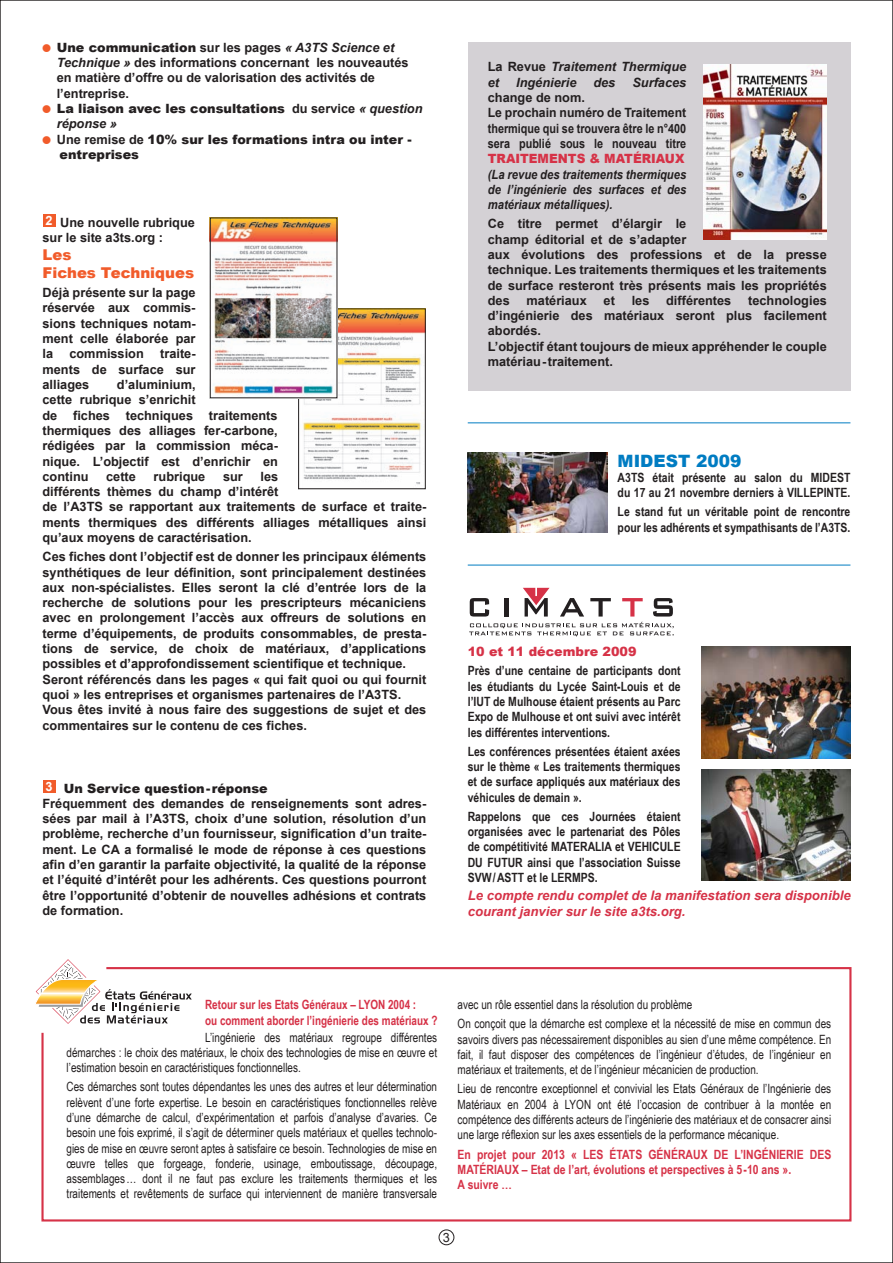
<style>
.page{position:relative;width:893px;height:1263px;background:#fff}
.page>*{position:absolute;margin:0;border:0;box-sizing:border-box;transform-origin:0 0}
.t1{font:900 16.95px "Arial";color:#007cc2}
.t2{font:900 14.85px/17.9px "Arial";color:#f15b2a}
.t3{font:italic 700 13.2px/15.8px "Arial";color:#d63247}
.t4{font:700 12.75px/15.3px "Arial";color:#231f20}
.t5{font:12.75px/15.3px "Arial Narrow";color:#231f20;text-align:justify;scale:.95 1}
.t6{font:700 12.75px/15.3px "Arial Narrow";color:#231f20}
.t7{font:700 12.75px/15.3px "Arial Narrow";color:#d63247}
.t8{font:700 12.75px/15.3px "Arial Narrow";color:#d63247;scale:.95 1}
.t9{font:italic 700 12.75px/15.3px "Arial";color:#231f20}
.t10{font:700 12.75px "Arial";color:#fff}
.t11{font:12.75px "Arial";color:#231f20}
.s1{font-weight:900}
.s2{font-style:italic}
.s3{font-style:normal}
.s4{font-weight:900;color:#d63247}
.s5{font-family:"Arial";font-weight:900;color:#d63247}
</style>
<div class="page">
<div style="left:468px;top:43px;width:382px;height:348px;background:#d4d1d5"></div>
<hr style="left:468px;top:422px;width:382px;height:1px;background:#007cc2">
<hr style="left:468px;top:565px;width:382px;height:1px;background:#007cc2">
<img style="left:703px;top:65px;width:123px;height:174px">
<img style="left:300px;top:310px;width:124px;height:175px">
<div style="left:298px;top:308px;width:128px;height:181px;border:1px solid #231f20"></div>
<img style="left:212px;top:219px;width:123px;height:177px">
<div style="left:43px;top:214px;width:12px;height:13px;background:#f15b2a"></div>
<div style="left:43px;top:780px;width:12px;height:12px;background:#f15b2a"></div>
<svg style="left:470px;top:598px;width:19px;height:18px"></svg>
<div style="left:504px;top:598px;width:5px;height:18px;background:#231f20"></div>
<svg style="left:560px;top:598px;width:24px;height:18px"></svg>
<svg style="left:590px;top:598px;width:21px;height:18px"></svg>
<svg style="left:622px;top:598px;width:21px;height:18px"></svg>
<svg style="left:653px;top:598px;width:20px;height:18px"></svg>
<svg style="left:523px;top:588px;width:26px;height:28px"></svg>
<svg style="left:469px;top:622px;width:205px;height:14px"></svg>
<svg style="left:35px;top:959px;width:40px;height:48px"></svg>
<img style="left:467px;top:453px;width:141px;height:80px">
<svg style="left:40px;top:966px;width:812px;height:256px"></svg>
<img style="left:702px;top:769px;width:148px;height:112px">
<img style="left:702px;top:647px;width:148px;height:111px">
<div style="left:439px;top:1229px;width:15px;height:16px;border:1px solid #231f20;border-radius:50%"></div>
<p class="t4" style="left:57px;top:40px;width:367px"><span class="s1">Une communication</span> sur les pages <span class="s2">« A3TS Science et Technique »</span> des informations concernant les nouveautés en matière d’offre ou de valorisation des activités de l’entreprise.<br><span class="s1">La liaison avec les consultations</span> du service <span class="s2">« question réponse »<br></span>Une remise de <span class="s1">10% sur les formations intra ou inter - entreprises</span></p>
<p class="t10" style="left:45px;top:212px;width:9px">2</p>
<p class="t4" style="left:43px;top:215px;width:154px;text-indent:18px">Une nouvelle rubrique sur le site a3ts.org :</p>
<p class="t2" style="left:43px;top:246px;width:153px">Les<br>Fiches Techniques</p>
<p class="t4" style="left:43px;top:285px;width:155px;text-align:justify">Déjà présente sur la page réservée aux commis&shy;sions techniques notam&shy;ment celle élaborée par la</p>
<p class="t4" style="left:43px;top:347px;width:155px;text-align:justify;text-indent:118px">traite&shy;ments de surface sur alliages</p>
<p class="t4" style="left:69px;top:347px;width:76px">commission</p>
<p class="t4" style="left:43px;top:377px;width:237px;text-indent:74px">d’aluminium,<br>cette rubrique s’enrichit<br>de fiches techniques traitements thermiques des alliages fer-carbone, rédigées par la commission méca&shy;nique. L’objectif est d’enrichir en continu</p>
<p class="t4" style="left:43px;top:469px;width:385px;text-indent:218px">les<br>différents thèmes du champ d’intérêt<br>de l’A3TS se rapportant aux traitements de surface et traite&shy;ments thermiques des différents alliages métalliques ainsi qu’aux moyens de caractérisation.</p>
<p class="t4" style="left:43px;top:549px;width:385px">Ces fiches dont l’objectif est de donner les principaux éléments synthétiques de leur définition, sont principalement destinées aux non-spécialistes. Elles seront la clé d’entrée lors de la recherche de solutions pour les prescripteurs mécaniciens avec en prolongement l’accès aux offreurs de solutions en terme d’équipements, de produits consommables, de presta&shy;tions de service, de choix de matériaux, d’applications possibles et d’approfondissement scientifique et technique.<br>Seront référencés dans les pages « qui fait quoi ou qui fournit quoi » les entreprises et organismes partenaires de l’A3TS.<br>Vous êtes invité à nous faire des suggestions de sujet et des commentaires sur le contenu de ces fiches.</p>
<p class="t4" style="left:106px;top:469px;width:31px">cette</p>
<p class="t4" style="left:154px;top:469px;width:53px">rubrique</p>
<p class="t4" style="left:223px;top:469px;width:21px">sur</p>
<p class="t10" style="left:45px;top:778px;width:9px">3</p>
<p class="t4" style="left:43px;top:781px;width:385px;text-indent:21px"><span class="s1">Un Service question-réponse<br></span>Fréquemment des demandes de renseignements sont adres&shy;sées par mail à l’A3TS, choix d’une solution, résolution d’un problème, recherche d’un fournisseur, signification d’un traite&shy;ment. Le CA a formalisé le mode de réponse à ces questions afin d’en garantir la parfaite objectivité, la qualité de la réponse et l’équité d’intérêt pour les adhérents. Ces questions pourront être l’opportunité d’obtenir de nouvelles adhésions et contrats de formation.</p>
<p class="t9" style="left:488px;top:60px;width:200px"><span class="s3">La Revue</span> Traitement Thermique et</p>
<p class="t9" style="left:516px;top:75px;width:62px">Ingénierie</p>
<p class="t9" style="left:593px;top:75px;width:23px">des</p>
<p class="t9" style="left:632px;top:75px;width:55px">Surfaces</p>
<p class="t4" style="left:488px;top:90px;width:200px">change de nom.<br>Le prochain numéro de Traitement thermique qui se trouvera être le n°400 sera publié sous le nouveau titre<br><span class="s4">TRAITEMENTS &amp; MATÉRIAUX </span><span class="s2">(La revue des traitements thermiques de l’ingénierie des surfaces et des matériaux métalliques).</span></p>
<p class="t4" style="left:488px;top:217px;width:340px">Ce titre permet d’élargir le<br>champ éditorial et de s’adapter<br>aux évolutions des professions et de la presse technique. Les traitements thermiques et les traitements de surface resteront très présents mais les propriétés des</p>
<p class="t4" style="left:527px;top:293px;width:62px">matériaux</p>
<p class="t4" style="left:604px;top:293px;width:13px">et</p>
<p class="t4" style="left:632px;top:293px;width:19px">les</p>
<p class="t4" style="left:666px;top:293px;width:67px">différentes</p>
<p class="t4" style="left:488px;top:293px;width:340px;text-indent:260px">technologies d’ingénierie des matériaux seront plus facilement abordés.<br>L’objectif étant toujours de mieux appréhender le couple matériau-traitement.</p>
<p class="t1" style="left:618px;top:451px;width:125px">MIDEST 2009</p>
<p class="t6" style="left:618px;top:469px;width:234px">A3TS était présente au salon du MIDEST du 17 au 21 novembre derniers à VILLEPINTE.</p>
<p class="t6" style="left:618px;top:504px;width:234px">Le stand fut un véritable point de rencontre pour les adhérents et sympathisants de l’A3TS.</p>
<p class="t6" style="left:468px;top:641px;width:214px;line-height:19.2px"><span class="s5">10 et 11 décembre 2009<br></span>Près d’une centaine de participants dont</p>
<p class="t6" style="left:468px;top:678px;width:214px;text-align:justify">les étudiants du Lycée Saint-Louis et de l’IUT de Mulhouse étaient présents au Parc Expo de Mulhouse et ont suivi avec intérêt les différentes interventions.</p>
<p class="t6" style="left:468px;top:743px;width:214px;text-align:justify">Les conférences présentées étaient axées sur le thème « Les traitements thermiques et de surface appliqués aux matériaux des véhicules de demain ».</p>
<p class="t6" style="left:468px;top:808px;width:214px;text-align:justify">Rappelons que ces Journées étaient organisées avec le partenariat des Pôles de compétitivité MATERALIA et VEHICULE DU FUTUR ainsi que l’association Suisse SVW/ASTT et le LERMPS.</p>
<p class="t3" style="left:468px;top:888px;width:384px">Le compte rendu complet de la manifestation sera disponible courant janvier sur le site a3ts.org.</p>
<p class="t8" style="left:205px;top:996px;width:246px">Retour sur les Etats Généraux – LYON 2004 :<br>ou comment aborder l’ingénierie des matériaux ?</p>
<p class="t5" style="left:67px;top:1029px;width:392px;text-indent:138px">L’ingénierie des matériaux regroupe différentes démarches : le choix des matériaux, le choix des technologies de mise en œuvre et l’estimation besoin en caractéristiques fonctionnelles.</p>
<p class="t5" style="left:67px;top:1079px;width:392px">Ces démarches sont toutes dépendantes les unes des autres et leur détermination relèvent d’une forte expertise. Le besoin en caractéristiques fonctionnelles relève d’une démarche de calcul, d’expérimentation et parfois d’analyse d’avaries. Ce besoin une fois exprimé, il s’agit de déterminer quels matériaux et quelles technolo&shy;gies de mise en œuvre seront aptes à satisfaire ce besoin. Technologies de mise en œuvre telles que forgeage, fonderie, usinage, emboutissage, découpage, assemblages… dont il ne faut pas exclure les traitements thermiques et les traitements et revêtements de surface qui interviennent de manière transversale</p>
<p class="t5" style="left:458px;top:995px;width:395px;line-height:19.2px">avec un rôle essentiel dans la résolution du problème<br>On conçoit que la démarche est complexe et la nécessité de mise en commun des</p>
<p class="t5" style="left:458px;top:1031px;width:395px">savoirs divers pas nécessairement disponibles au sien d’une même compétence. En fait, il faut disposer des compétences de l’ingénieur d’études, de l’ingénieur en matériaux et traitements, et de l’ingénieur mécanicien de production.</p>
<p class="t5" style="left:458px;top:1081px;width:395px">Lieu de rencontre exceptionnel et convivial les Etats Généraux de l’Ingénierie des Matériaux en 2004 à LYON ont été l’occasion de contribuer à la montée en compétence des différents acteurs de l’ingénierie des matériaux et de consacrer ainsi une large réflexion sur les axes essentiels de la performance mécanique.</p>
<p class="t7" style="left:458px;top:1146px;width:375px">En projet pour 2013 « LES ÉTATS GÉNÉRAUX DE L’INGÉNIERIE DES<br>MATÉRIAUX – Etat de l’art, évolutions et perspectives à 5-10 ans ».<br>A suivre …</p>
<p class="t11" style="left:443px;top:1229px;width:9px">3</p>
</div>
